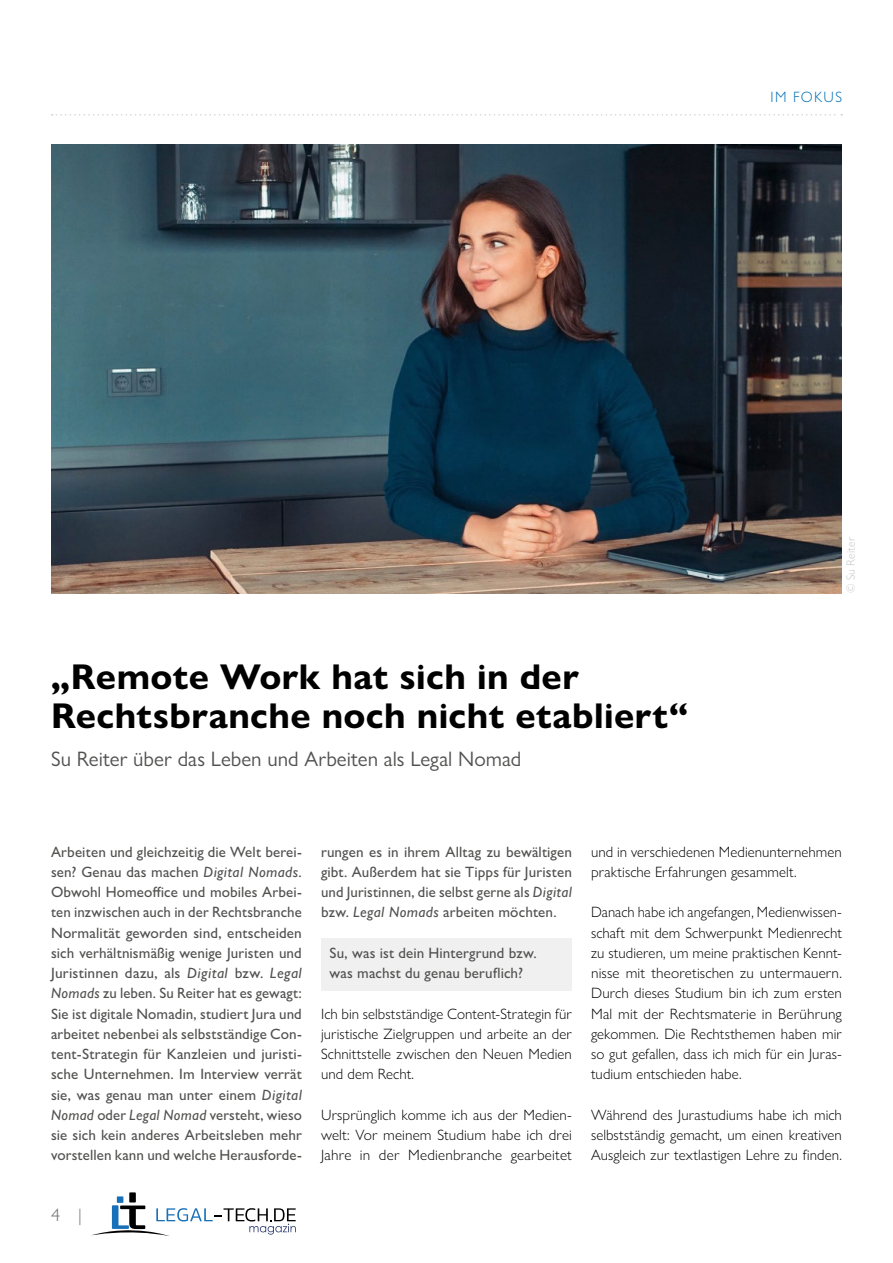
<style>
.page{position:relative;width:893px;height:1263px;background:#fff}
.page>*{position:absolute;margin:0;border:0;box-sizing:border-box;transform-origin:0 0}
.t1{font:700 36px/39px "Gill Sans Nova";letter-spacing:.01em;color:#000}
.t2{font:21px "Gill Sans Nova";color:#515150}
.t3{font:300 18px "Gill Sans Nova";color:#6f6f6e}
.t4{font:500 15px/20.2px "Gill Sans Nova";letter-spacing:.01em;color:#515150;text-align:justify}
.t5{font:300 15px/20.2px "Gill Sans Nova";letter-spacing:.005em;color:#000;text-align:justify}
.t6{font:300 15px "Gill Sans Nova";color:#006fb5}
.t7{font:300 12px "Gill Sans Nova";letter-spacing:.02em;color:#c5c6c6}
.s1{font-style:italic}
</style>
<div class="page">
<svg style="left:52px;top:114px;width:790px;height:2px"></svg>
<svg style="left:91px;top:1193px;width:205px;height:43px"></svg>
<img style="left:51px;top:145px;width:791px;height:448px">
<div style="left:321px;top:938px;width:251px;height:53px;background:#f0f0f0"></div>
<p class="t6" style="left:771px;top:88px;width:42px">Im Fokus</p>
<h1 class="t1" style="left:51px;top:658px;width:638px">„Remote Work hat sich in der<br>Rechtsbranche noch nicht etabliert“</h1>
<h2 class="t2" style="left:51px;top:746px;width:472px">Su Reiter über das Leben und Arbeiten als Legal Nomad</h2>
<p class="t7" style="left:843px;top:593px;width:58px;rotate:-90deg">© Su Reiter</p>
<p class="t4" style="left:51px;top:841px;width:252px">Arbeiten und gleichzeitig die Welt berei&shy;sen? Genau das machen <span class="s1">Digital Nomads</span>.<br>Obwohl Homeoffice und mobiles Arbei&shy;ten inzwischen auch in der Rechtsbranche Normalität geworden sind, entscheiden sich verhältnismäßig wenige Juristen und Juristinnen dazu, als <span class="s1">Digital</span> bzw. <span class="s1">Legal Nomads</span> zu leben. Su Reiter hat es gewagt:<br>Sie ist digitale Nomadin, studiert Jura und arbeitet nebenbei als selbstständige Con&shy;tent-Strategin für Kanzleien und juristi&shy;sche Unternehmen. Im Interview verrät sie, was genau man unter einem <span class="s1">Digital Nomad</span> oder <span class="s1">Legal Nomad</span> versteht, wieso sie sich kein anderes Arbeitsleben mehr vorstellen kann und welche Herausforde-</p>
<p class="t4" style="left:321px;top:841px;width:252px">rungen es in ihrem Alltag zu bewältigen gibt. Außerdem hat sie Tipps für Juristen und Juristinnen, die selbst gerne als <span class="s1">Digital </span>bzw. <span class="s1">Legal Nomads</span> arbeiten möchten.</p>
<p class="t4" style="left:330px;top:942px;width:209px">Su, was ist dein Hintergrund bzw. was machst du genau beruflich?</p>
<p class="t5" style="left:321px;top:1003px;width:252px">Ich bin selbstständige Content-Strategin für juristische Zielgruppen und arbeite an der Schnittstelle zwischen den Neuen Medien und dem Recht.</p>
<p class="t5" style="left:321px;top:1104px;width:252px">Ursprünglich komme ich aus der Medien&shy;welt: Vor meinem Studium habe ich drei Jahre in der Medienbranche gearbeitet</p>
<p class="t3" style="left:51px;top:1204px;width:32px">4 |</p>
<p class="t5" style="left:591px;top:841px;width:252px">und in verschiedenen Medienunternehmen praktische Erfahrungen gesammelt.</p>
<p class="t5" style="left:591px;top:902px;width:252px">Danach habe ich angefangen, Medienwissen&shy;schaft mit dem Schwerpunkt Medienrecht zu studieren, um meine praktischen Kennt&shy;nisse mit theoretischen zu untermauern.<br>Durch dieses Studium bin ich zum ersten Mal mit der Rechtsmaterie in Berührung gekommen. Die Rechtsthemen haben mir so gut gefallen, dass ich mich für ein Juras&shy;tudium entschieden habe.</p>
<p class="t5" style="left:591px;top:1104px;width:252px">Während des Jurastudiums habe ich mich selbstständig gemacht, um einen kreativen Ausgleich zur textlastigen Lehre zu finden.</p>
</div>
